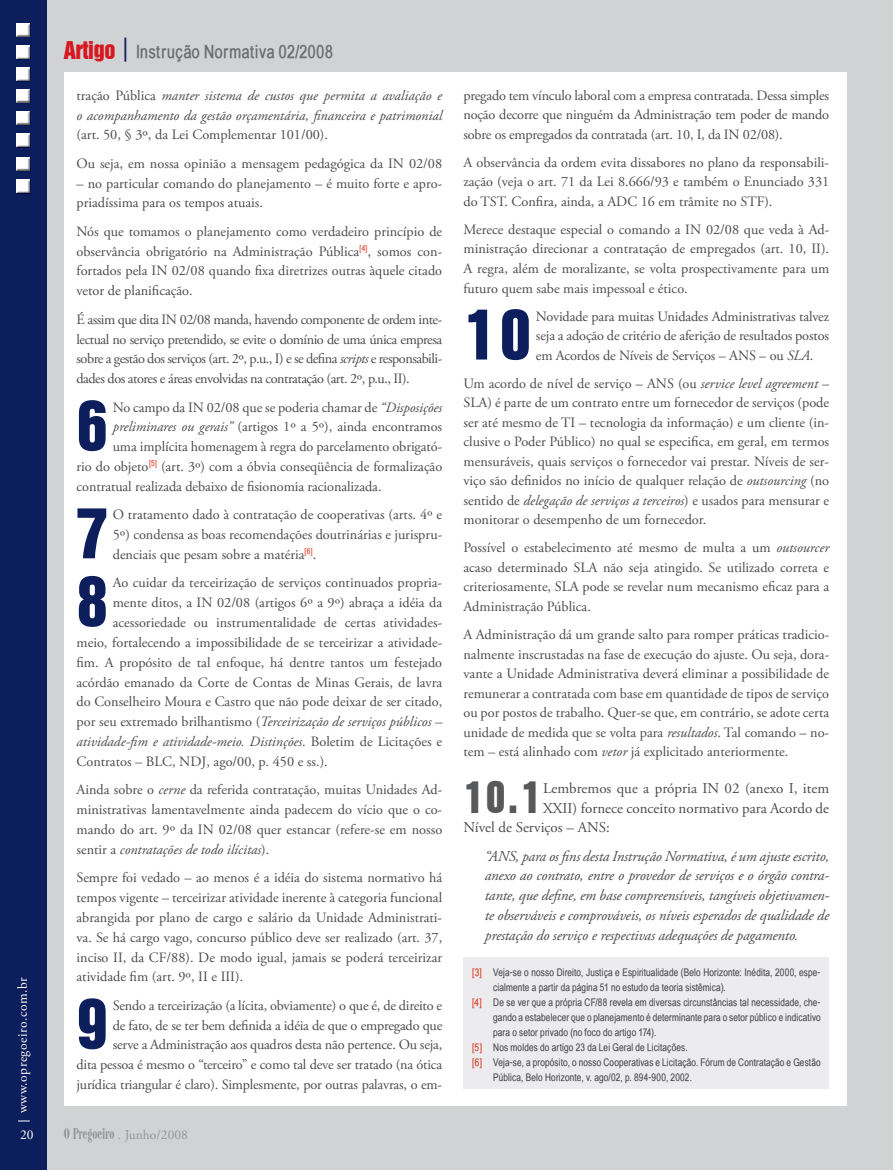
<style>
.page{position:relative;width:893px;height:1170px;background:#fff}
.page>*{position:absolute;margin:0;border:0;box-sizing:border-box;transform-origin:0 0}
.t1{font:63px "Swiss 921 BT Regular A";color:#0d1e5c}
.t2{font:39.6px "Swiss 921 BT Regular A";color:#57585a}
.t3{font:700 18px "Babel Sans";letter-spacing:.01em;color:#6c6d70}
.t4{font:italic 15px/19.8px "Adobe Garamond Pro";letter-spacing:-.01em;color:#4b4c4d;text-align:justify}
.t5{font:15px "Adobe Garamond Pro";color:#4b4c4d}
.t6{font:15px "Modern 735 BT Roman A";color:#939598}
.t7{font:14.25px/19.5px "Adobe Garamond Pro";color:#4b4c4d;text-align:justify}
.t8{font:italic 14.25px/19.8px "Adobe Garamond Pro";color:#4b4c4d}
.t9{font:13.5px "Adobe Garamond Pro";letter-spacing:.04em;color:#fff}
.t10{font:10.5px "Babel Sans";letter-spacing:.015em;color:#4b4c4d}
.s1{font-family:"Swiss 921 BT Regular A";font-weight:400;font-size:22.5px;color:#d7171f}
.s2{font-family:"Modern 735 BT Roman A";font-weight:400;font-size:24px;color:#0d1e5c}
.s3{font-style:normal}
.s4{font-style:italic}
.s5{font-family:"Adobe Garamond Pro";font-style:italic;font-size:13.5px}
.s6{font-family:"Adobe Garamond Pro";font-size:13.5px}
.s7{font-weight:700;color:#dd4631}
</style>
<div class="page">
<div style="left:0;top:0;width:893px;height:1169px;background:#d1d2d4"></div>
<div style="left:0;top:0;width:46px;height:1169px;background:#0d1e5c"></div>
<img style="left:17px;top:24px;width:14px;height:170px">
<svg style="left:17px;top:23px;width:13px;height:13px"></svg>
<svg style="left:17px;top:46px;width:13px;height:13px"></svg>
<svg style="left:17px;top:68px;width:13px;height:13px"></svg>
<svg style="left:17px;top:89px;width:13px;height:13px"></svg>
<svg style="left:17px;top:111px;width:13px;height:13px"></svg>
<svg style="left:17px;top:134px;width:13px;height:13px"></svg>
<svg style="left:17px;top:157px;width:13px;height:13px"></svg>
<svg style="left:17px;top:180px;width:13px;height:13px"></svg>
<svg style="left:18px;top:1120px;width:12px;height:1px"></svg>
<div style="left:64px;top:72px;width:782px;height:1034px;background:#fff"></div>
<div style="left:463px;top:957px;width:366px;height:132px;background:#ececee"></div>
<p class="t9" style="left:14px;top:1112px;width:137px;rotate:-90deg">www.opregoeiro.com.br</p>
<p class="t9" style="left:20px;top:1126px;width:15px">20</p>
<p class="t3" style="left:64px;top:41px;width:271px"><span class="s1">Artigo</span> <span class="s2">|</span> Instrução Normativa 02/2008</p>
<p class="t8" style="left:77px;top:86px;width:367px"><span class="s3">tração Pública</span> manter sistema de custos que permita a avaliação e o acompanhamento da gestão orçamentária, financeira e patrimonial</p>
<p class="t7" style="left:77px;top:121px;width:367px;line-height:28.3px">(art. 50, § 3º, da Lei Complementar 101/00).<br>Ou seja, em nossa opinião a mensagem pedagógica da IN 02/08</p>
<p class="t7" style="left:77px;top:174px;width:367px">– no particular comando do planejamento – é muito forte e apro&shy;priadíssima para os tempos atuais.</p>
<p class="t7" style="left:77px;top:222px;width:367px">Nós que tomamos o planejamento como verdadeiro princípio de observância obrigatório na Administração Pública<sup>[4]</sup>, somos con&shy;fortados pela IN 02/08 quando fixa diretrizes outras àquele citado vetor de planificação.</p>
<p class="t7" style="left:77px;top:310px;width:367px">É assim que dita IN 02/08 manda, havendo componente de ordem inte&shy;lectual no serviço pretendido, se evite o domínio de uma única empresa sobre a gestão dos serviços (art. 2º, p.u., I) e se defina <span class="s4">scripts</span> e responsabili&shy;dades dos atores e áreas envolvidas na contratação (art. 2º, p.u., II).</p>
<h1 class="t1" style="left:77px;top:384px;width:33px">6</h1>
<p class="t7" style="left:113px;top:398px;width:331px">No campo da IN 02/08 que se poderia chamar de <span class="s4">“Disposições</span></p>
<p class="t7" style="left:113px;top:417px;width:331px"><span class="s4">preliminares ou gerais”</span> (artigos 1º a 5º), ainda encontramos</p>
<p class="t7" style="left:113px;top:437px;width:331px">uma implícita homenagem à regra do parcelamento obrigató-</p>
<p class="t7" style="left:77px;top:457px;width:367px">rio do objeto<sup>[5]</sup> (art. 3º) com a óbvia conseqüência de formalização</p>
<p class="t7" style="left:77px;top:477px;width:307px">contratual realizada debaixo de fisionomia racionalizada.</p>
<h1 class="t1" style="left:77px;top:492px;width:33px">7</h1>
<p class="t7" style="left:113px;top:505px;width:331px">O tratamento dado à contratação de cooperativas (arts. 4º e 5º) condensa as boas recomendações doutrinárias e jurispru&shy;denciais que pesam sobre a matéria<sup>[6]</sup>.</p>
<h1 class="t1" style="left:77px;top:560px;width:33px">8</h1>
<p class="t7" style="left:113px;top:573px;width:331px">Ao cuidar da terceirização de serviços continuados propria-</p>
<p class="t7" style="left:113px;top:593px;width:331px">mente ditos, a IN 02/08 (artigos 6º a 9º) abraça a idéia da</p>
<p class="t7" style="left:113px;top:613px;width:331px">acessoriedade ou instrumentalidade de certas atividades-</p>
<p class="t7" style="left:77px;top:633px;width:367px">meio, fortalecendo a impossibilidade de se terceirizar a atividade-</p>
<p class="t7" style="left:77px;top:653px;width:367px">fim. A propósito de tal enfoque, há dentre tantos um festejado</p>
<p class="t7" style="left:77px;top:672px;width:367px">acórdão emanado da Corte de Contas de Minas Gerais, de lavra</p>
<p class="t7" style="left:77px;top:692px;width:367px">do Conselheiro Moura e Castro que não pode deixar de ser citado,</p>
<p class="t8" style="left:77px;top:712px;width:367px"><span class="s3">por seu extremado brilhantismo (</span>Terceirização de serviços públicos –</p>
<p class="t8" style="left:77px;top:732px;width:367px">atividade-fim e atividade-meio. Distinções<span class="s3">. Boletim de Licitações e</span></p>
<p class="t7" style="left:77px;top:752px;width:253px">Contratos – BLC, NDJ, ago/00, p. 450 e ss.).</p>
<p class="t7" style="left:77px;top:780px;width:367px">Ainda sobre o <span class="s4">cerne</span> da referida contratação, muitas Unidades Ad&shy;ministrativas lamentavelmente ainda padecem do vício que o co&shy;mando do art. 9º da IN 02/08 quer estancar (refere-se em nosso sentir a <span class="s4">contratações de todo ilícitas</span>).</p>
<p class="t7" style="left:77px;top:868px;width:367px">Sempre foi vedado – ao menos é a idéia do sistema normativo há tempos vigente – terceirizar atividade inerente à categoria funcional abrangida por plano de cargo e salário da Unidade Administrati&shy;va. Se há cargo vago, concurso público deve ser realizado (art. 37, inciso II, da CF/88). De modo igual, jamais se poderá terceirizar atividade fim (art. 9º, II e III).</p>
<h1 class="t1" style="left:77px;top:982px;width:33px">9</h1>
<p class="t7" style="left:77px;top:995px;width:367px;text-align:right">Sendo a terceirização (a lícita, obviamente) o que é, de direito e<br>de fato, de se ter bem definida a idéia de que o empregado que<br>serve a Administração aos quadros desta não pertence. Ou seja,<br>dita pessoa é mesmo o “terceiro” e como tal deve ser tratado (na ótica jurídica triangular é claro). Simplesmente, por outras palavras, o em-</p>
<p class="t6" style="left:64px;top:1124px;width:126px">O Pregoeiro <span class="s5">.</span> <span class="s6">Junho/2008</span></p>
<p class="t7" style="left:463px;top:86px;width:367px">pregado tem vínculo laboral com a empresa contratada. Dessa simples noção decorre que ninguém da Administração tem poder de mando sobre os empregados da contratada (art. 10, I, da IN 02/08).</p>
<p class="t7" style="left:463px;top:153px;width:367px">A observância da ordem evita dissabores no plano da responsabili&shy;zação (veja o art. 71 da Lei 8.666/93 e também o Enunciado 331 do TST. Confira, ainda, a ADC 16 em trâmite no STF).</p>
<p class="t7" style="left:463px;top:220px;width:367px">Merece destaque especial o comando a IN 02/08 que veda à Ad&shy;ministração direcionar a contratação de empregados (art. 10, II).<br>A regra, além de moralizante, se volta prospectivamente para um futuro quem sabe mais impessoal e ético.</p>
<h1 class="t1" style="left:463px;top:293px;width:69px">10</h1>
<p class="t7" style="left:536px;top:307px;width:295px">Novidade para muitas Unidades Administrativas talvez seja a adoção de critério de aferição de resultados postos em Acordos de Níveis de Serviços – ANS – ou <span class="s4">SLA</span>.</p>
<p class="t7" style="left:463px;top:374px;width:367px">Um acordo de nível de serviço – ANS (ou <span class="s4">service level agreement</span> – SLA) é parte de um contrato entre um fornecedor de serviços (pode ser até mesmo de TI – tecnologia da informação) e um cliente (in&shy;clusive o Poder Público) no qual se especifica, em geral, em termos mensuráveis, quais serviços o fornecedor vai prestar. Níveis de ser&shy;viço são definidos no início de qualquer relação de <span class="s4">outsourcing</span> (no sentido de <span class="s4">delegação de serviços a terceiros</span>) e usados para mensurar e monitorar o desempenho de um fornecedor.</p>
<p class="t7" style="left:463px;top:538px;width:367px">Possível o estabelecimento até mesmo de multa a um <span class="s4">outsourcer </span>acaso determinado SLA não seja atingido. Se utilizado correta e criteriosamente, SLA pode se revelar num mecanismo eficaz para a Administração Pública.</p>
<p class="t7" style="left:463px;top:625px;width:367px">A Administração dá um grande salto para romper práticas tradicio&shy;nalmente inscrustadas na fase de execução do ajuste. Ou seja, dora&shy;vante a Unidade Administrativa deverá eliminar a possibilidade de remunerar a contratada com base em quantidade de tipos de serviço ou por postos de trabalho. Quer-se que, em contrário, se adote certa unidade de medida que se volta para <span class="s4">resultados</span>. Tal comando – no&shy;tem – está alinhado com <span class="s4">vetor</span> já explicitado anteriormente.</p>
<h2 class="t2" style="left:463px;top:771px;width:79px">10.1</h2>
<p class="t5" style="left:543px;top:779px;width:287px">Lembremos que a própria IN 02 (anexo I, item</p>
<p class="t5" style="left:543px;top:798px;width:287px">XXII) fornece conceito normativo para Acordo de</p>
<p class="t5" style="left:463px;top:818px;width:148px">Nível de Serviços – ANS:</p>
<p class="t4" style="left:485px;top:846px;width:346px">“ANS, para os fins desta Instrução Normativa, é um ajuste escrito, anexo ao contrato, entre o provedor de serviços e o órgão contra&shy;tante, que define, em base compreensíveis, tangíveis objetivamen&shy;te observáveis e comprováveis, os níveis esperados de qualidade de prestação do serviço e respectivas adequações de pagamento.</p>
<p class="t10" style="left:472px;top:965px;width:350px"><span class="s7">[3]</span> Veja-se o nosso Direito, Justiça e Espiritualidade (Belo Horizonte: Inédita, 2000, espe-</p>
<p class="t10" style="left:493px;top:980px;width:234px">cialmente a partir da página 51 no estudo da teoria sistêmica).</p>
<p class="t10" style="left:472px;top:995px;width:350px"><span class="s7">[4]</span> De se ver que a própria CF/88 revela em diversas circunstâncias tal necessidade, che-</p>
<p class="t10" style="left:493px;top:1010px;width:329px">gando a estabelecer que o planejamento é determinante para o setor público e indicativo</p>
<p class="t10" style="left:493px;top:1025px;width:165px">para o setor privado (no foco do artigo 174).</p>
<p class="t10" style="left:472px;top:1040px;width:217px"><span class="s7">[5]</span> Nos moldes do artigo 23 da Lei Geral de Licitações.</p>
<p class="t10" style="left:472px;top:1055px;width:350px"><span class="s7">[6]</span> Veja-se, a propósito, o nosso Cooperativas e Licitação. Fórum de Contratação e Gestão</p>
<p class="t10" style="left:493px;top:1070px;width:200px">Pública, Belo Horizonte, v. ago/02, p. 894-900, 2002.</p>
</div>
